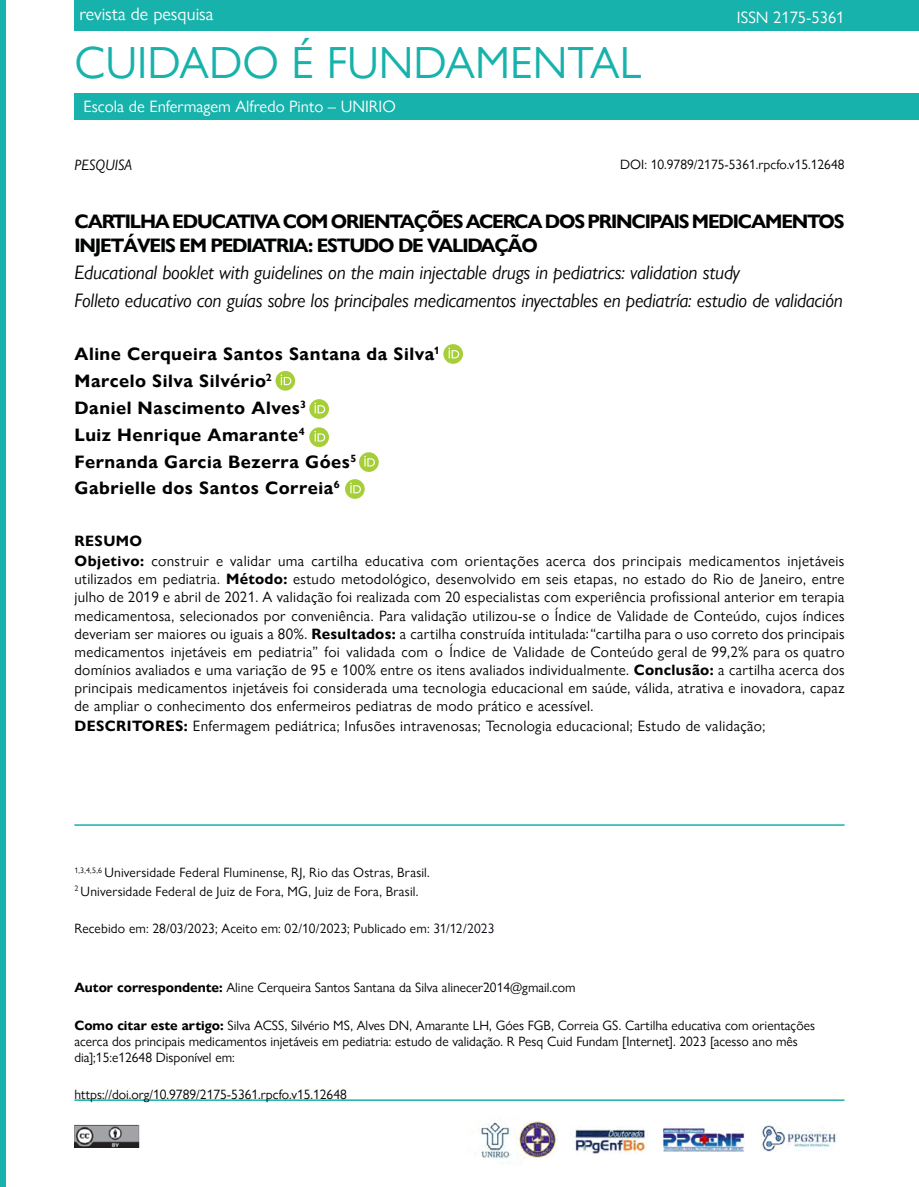
<style>
.page{position:relative;width:919px;height:1187px;background:#fff}
.page>*{position:absolute;margin:0;border:0;box-sizing:border-box;transform-origin:0 0}
.t1{font:45px "Gill Sans Nova";color:#17b2ab}
.t2{font:italic 19.5px/27.6px "Gill Sans Nova";letter-spacing:-.01em;color:#010202}
.t3{font:700 19.5px/23.4px "Gill Sans Nova";letter-spacing:-.06em;color:#010202}
.t4{font:700 18px/26.7px "Gill Sans Nova";letter-spacing:.03em;color:#010202}
.t5{font:18px "Gill Sans Nova";color:#fff}
.t6{font:16.5px "Gill Sans Nova";color:#fff}
.t7{font:15px/18px "Gill Sans Nova";letter-spacing:.025em;color:#010202}
.t8{font:italic 15px "Gill Sans Nova";color:#000}
.t9{font:13.5px/16.2px "Gill Sans Nova";color:#000}
.t10{font:13.5px "Gill Sans";color:#000}
.s1{font-weight:700}
.s2{color:#070a11}
</style>
<div class="page">
<div style="left:74px;top:0;width:844px;height:31px;background:#17b2ab"></div>
<div style="left:74px;top:93px;width:844px;height:27px;background:#17b2ab"></div>
<div style="left:0;top:0;width:5px;height:1186px;background:#17b2ab"></div>
<img style="left:74px;top:1124px;width:66px;height:23px">
<hr style="left:74px;top:1099px;width:770px;height:1px;background:#17b2ab">
<img style="left:478px;top:1122px;width:37px;height:41px">
<img style="left:572px;top:1129px;width:76px;height:24px">
<img style="left:663px;top:1127px;width:81px;height:24px">
<img style="left:519px;top:1121px;width:38px;height:37px">
<img style="left:760px;top:1125px;width:77px;height:26px">
<svg style="left:443px;top:344px;width:20px;height:20px"></svg>
<svg style="left:448px;top:347px;width:11px;height:11px"></svg>
<div style="left:275px;top:371px;width:20px;height:19px;background:#a6ce39;border-radius:50%"></div>
<svg style="left:280px;top:374px;width:11px;height:11px"></svg>
<svg style="left:309px;top:399px;width:20px;height:20px"></svg>
<svg style="left:314px;top:402px;width:11px;height:11px"></svg>
<svg style="left:309px;top:427px;width:20px;height:20px"></svg>
<svg style="left:314px;top:431px;width:11px;height:10px"></svg>
<svg style="left:359px;top:452px;width:20px;height:20px"></svg>
<svg style="left:364px;top:456px;width:11px;height:10px"></svg>
<div style="left:345px;top:479px;width:19px;height:20px;background:#a6ce39;border-radius:50%"></div>
<svg style="left:350px;top:482px;width:11px;height:11px"></svg>
<hr style="left:74px;top:824px;width:770px;height:1px;background:#17b2ab">
<p class="t5" style="left:79px;top:3px;width:135px">revista de pesquisa</p>
<h1 class="t1" style="left:74px;top:35px;width:568px">CUIDADO É FUNDAMENTAL</h1>
<p class="t6" style="left:84px;top:97px;width:313px">Escola de Enfermagem Alfredo Pinto – UNIRIO</p>
<p class="t6" style="left:736px;top:7px;width:109px">ISSN 2175-5361</p>
<p class="t9" style="left:620px;top:156px;width:226px">DOI: 10.9789/2175-5361.rpcfo.v15.12648</p>
<h2 class="t3" style="left:74px;top:210px;width:771px">CARTILHA EDUCATIVA COM ORIENTAÇÕES ACERCA DOS PRINCIPAIS MEDICAMENTOS<br>INJETÁVEIS EM PEDIATRIA: ESTUDO DE VALIDAÇÃO</h2>
<h2 class="t2" style="left:74px;top:258px;width:770px">Educational booklet with guidelines on the main injectable drugs in pediatrics: validation study<br>Folleto educativo con guías sobre los principales medicamentos inyectables en pediatría: estudio de validación</h2>
<p class="t4" style="left:74px;top:341px;width:367px">Aline Cerqueira Santos Santana da Silva<sup>1<br></sup>Marcelo Silva Silvério<sup>2<br></sup>Daniel Nascimento Alves<sup>3<br></sup>Luiz Henrique Amarante<sup>4<br></sup>Fernanda Garcia Bezerra Góes<sup>5<br></sup>Gabrielle dos Santos Correia<sup>6</sup></p>
<p class="t8" style="left:74px;top:156px;width:59px">PESQUISA</p>
<p class="t7" style="left:74px;top:531px;width:771px;line-height:20.1px"><span class="s1">RESUMO<br>Objetivo:</span> construir e validar uma cartilha educativa com orientações acerca dos principais medicamentos injetáveis</p>
<p class="t7" style="left:74px;top:570px;width:771px;text-align:justify">utilizados em pediatria. <span class="s1">Método:</span> estudo metodológico, desenvolvido em seis etapas, no estado do Rio de Janeiro, entre julho de 2019 e abril de 2021. A validação foi realizada com 20 especialistas com experiência profissional anterior em terapia medicamentosa, selecionados por conveniência. Para validação utilizou-se o Índice de Validade de Conteúdo, cujos índices deveriam ser maiores ou iguais a 80%. <span class="s1">Resultados:</span> a cartilha construída intitulada “cartilha para o uso correto dos principais medicamentos injetáveis em pediatria” foi validada com o Índice de Validade de Conteúdo geral de 99,2% para os quatro domínios avaliados e uma variação de 95 e 100% entre os itens avaliados individualmente. <span class="s1">Conclusão:</span> a cartilha acerca dos principais medicamentos injetáveis foi considerada uma tecnologia educacional em saúde, válida, atrativa e inovadora, capaz de ampliar o conhecimento dos enfermeiros pediatras de modo prático e acessível.</p>
<p class="t7" style="left:74px;top:716px;width:692px"><span class="s1">DESCRITORES:</span> Enfermagem pediátrica; Infusões intravenosas; Tecnologia educacional; Estudo de validação;</p>
<p class="t10" style="left:585px;top:625px;width:4px">:</p>
<p class="t9" style="left:74px;top:863px;width:357px;line-height:18.3px"><sup>1,3,4,5,6</sup> Universidade Federal Fluminense, RJ, Rio das Ostras, Brasil.<br><sup>2</sup> Universidade Federal de Juiz de Fora, MG, Juiz de Fora, Brasil.</p>
<p class="t9" style="left:74px;top:920px;width:421px">Recebido em: 28/03/2023; Aceito em: 02/10/2023; Publicado em: <span class="s2">31/12/2023</span></p>
<p class="t9" style="left:74px;top:979px;width:502px"><span class="s1">Autor correspondente:</span> Aline Cerqueira Santos Santana da Silva alinecer2014@gmail.com</p>
<p class="t9" style="left:74px;top:1016px;width:742px"><span class="s1">Como citar este artigo:</span> Silva ACSS, Silvério MS, Alves DN, Amarante LH, Góes FGB, Correia GS. Cartilha educativa com orientações acerca dos principais medicamentos injetáveis em pediatria: estudo de validação. R Pesq Cuid Fundam [Internet]. 2023 [acesso ano mês dia];15:e12648 Disponível em:</p>
<p class="t9" style="left:74px;top:1086px;width:274px">https://doi.org/10.9789/2175-5361.rpcfo.v15.12648</p>
</div>
